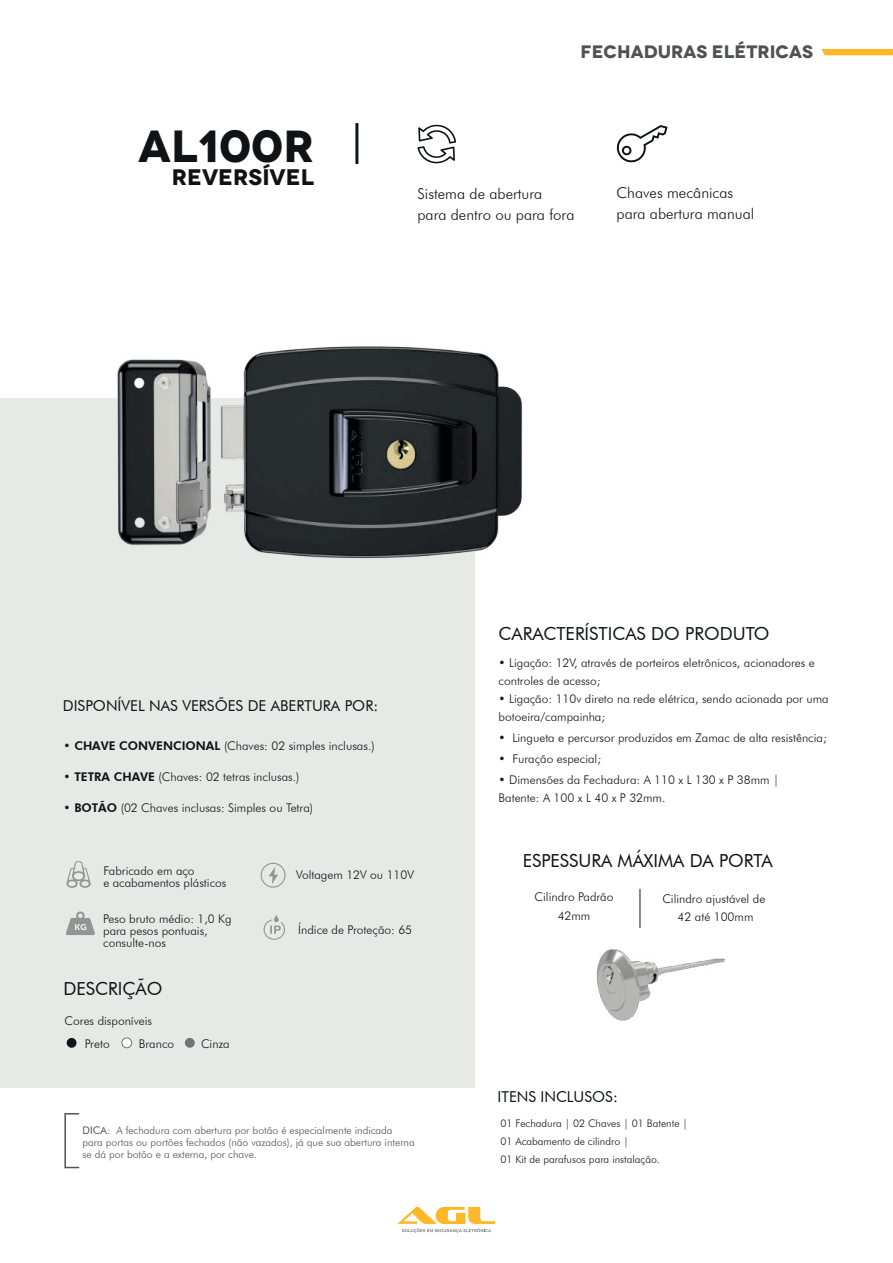
<style>
.page{position:relative;width:893px;height:1263px;background:#fff}
.page>*{position:absolute;margin:0;border:0;box-sizing:border-box;transform-origin:0 0}
.t1{font:700 expanded 45px "Novecento";color:#101315}
.t2{font:700 expanded 22.5px "Novecento";color:#101315}
.t3{font:18px "Futura BT";color:#101315}
.t4{font:700 expanded 18px "Novecento";color:#4f5252}
.t5{font:300 15px/21px "Futura BT";color:#101315}
.t6{font:15px "Futura BT";color:#101315}
.t7{font:300 12px/18px "Futura BT";color:#101315}
.t8{font:300 10.5px/12px "Futura BT";color:#4f5252}
.t9{font:300 10.5px/18px "Futura BT";color:#101315}
.s1{font-weight:800}
.s2{font-weight:400}
</style>
<div class="page">
<div style="left:0;top:399px;width:474px;height:689px;background:#e7e9e7"></div>
<img style="left:104px;top:346px;width:419px;height:221px">
<svg style="left:66px;top:861px;width:25px;height:27px"></svg>
<svg style="left:261px;top:863px;width:24px;height:24px"></svg>
<svg style="left:66px;top:911px;width:29px;height:24px"></svg>
<div style="left:67px;top:1038px;width:10px;height:10px;background:#101619;border-radius:50%"></div>
<div style="left:122px;top:1038px;width:10px;height:10px;background:#fff;border-radius:50%"></div>
<div style="left:122px;top:1038px;width:10px;height:10px;border:1px solid #707476;border-radius:50%"></div>
<div style="left:185px;top:1038px;width:10px;height:10px;background:#707476;border-radius:50%"></div>
<svg style="left:263px;top:914px;width:22px;height:26px"></svg>
<hr style="left:640px;top:889px;width:1px;height:39px;background:#101315">
<img style="left:596px;top:949px;width:129px;height:72px">
<svg style="left:64px;top:1113px;width:16px;height:56px"></svg>
<hr style="left:355px;top:123px;width:3px;height:41px;background:#101315">
<svg style="left:417px;top:124px;width:39px;height:40px"></svg>
<svg style="left:616px;top:125px;width:52px;height:38px"></svg>
<svg style="left:821px;top:49px;width:72px;height:6px"></svg>
<svg style="left:398px;top:1207px;width:97px;height:26px"></svg>
<h1 class="t1" style="left:139px;top:118px;width:177px">AL100R</h1>
<h2 class="t2" style="left:172px;top:163px;width:144px">REVERSÍVEL</h2>
<h3 class="t4" style="left:581px;top:41px;width:234px">FECHADURAS ELÉTRICAS</h3>
<p class="t5" style="left:417px;top:183px;width:158px">Sistema de abertura para dentro ou para fora</p>
<p class="t5" style="left:617px;top:182px;width:139px">Chaves mecânicas para abertura manual</p>
<p class="t6" style="left:63px;top:696px;width:317px">DISPONÍVEL NAS VERSÕES DE ABERTURA POR:</p>
<p class="t7" style="left:64px;top:736px;width:313px"><span class="s1">• CHAVE CONVENCIONAL</span> (Chaves: 02 simples inclusas.)</p>
<p class="t7" style="left:64px;top:767px;width:237px"><span class="s1">• TETRA CHAVE</span> (Chaves: 02 tetras inclusas.)</p>
<p class="t7" style="left:64px;top:799px;width:251px"><span class="s1">• BOTÃO</span> (02 Chaves inclusas: Simples ou Tetra)</p>
<h3 class="t3" style="left:499px;top:622px;width:272px">CARACTERÍSTICAS DO PRODUTO</h3>
<p class="t7" style="left:499px;top:654px;width:318px">• Ligação: 12V, através de porteiros eletrônicos, acionadores e controles de acesso;</p>
<p class="t7" style="left:499px;top:690px;width:332px">• Ligação: 110v direto na rede elétrica, sendo acionada por uma botoeira/campainha;</p>
<p class="t7" style="left:499px;top:729px;width:330px">• Lingueta e percursor produzidos em Zamac de alta resistência;</p>
<p class="t7" style="left:499px;top:750px;width:104px">• Furação especial;</p>
<p class="t7" style="left:499px;top:771px;width:282px">• Dimensões da Fechadura: A 110 x L 130 x P 38mm |<br>Batente: A 100 x L 40 x P 32mm.</p>
<p class="t7" style="left:103px;top:864px;width:125px;line-height:12px">Fabricado em aço<br>e acabamentos plásticos</p>
<p class="t7" style="left:296px;top:866px;width:119px">Voltagem 12V ou 110V</p>
<p class="t7" style="left:103px;top:913px;width:130px;line-height:12px">Peso bruto médio: 1,0 Kg para pesos pontuais, consulte-nos</p>
<h3 class="t3" style="left:63px;top:978px;width:100px">DESCRIÇÃO</h3>
<p class="t7" style="left:85px;top:1010px;width:69px;line-height:22.4px;text-indent:-20px">Cores disponíveis<br>Preto</p>
<p class="t7" style="left:298px;top:920px;width:115px">Índice de Proteção: 65</p>
<p class="t7" style="left:139px;top:1034px;width:37px">Branco</p>
<p class="t7" style="left:201px;top:1034px;width:30px">Cinza</p>
<p class="t8" style="left:83px;top:1124px;width:334px"><span class="s2">DICA</span>: A fechadura com abertura por botão é especialmente indicada para portas ou portões fechados (não vazados), já que sua abertura interna se dá por botão e a externa, por chave.</p>
<h3 class="t3" style="left:523px;top:849px;width:251px">ESPESSURA MÁXIMA DA PORTA</h3>
<p class="t7" style="left:535px;top:888px;width:80px;text-align:center">Cilindro Padrão<br>42mm</p>
<p class="t7" style="left:662px;top:890px;width:104px;text-align:center">Cilindro ajustável de<br>42 até 100mm</p>
<p class="t6" style="left:497px;top:1088px;width:122px">ITENS INCLUSOS:</p>
<p class="t9" style="left:500px;top:1114px;width:189px">01 Fechadura | 02 Chaves | 01 Batente |<br>01 Acabamento de cilindro |<br>01 Kit de parafusos para instalação.</p>
</div>
